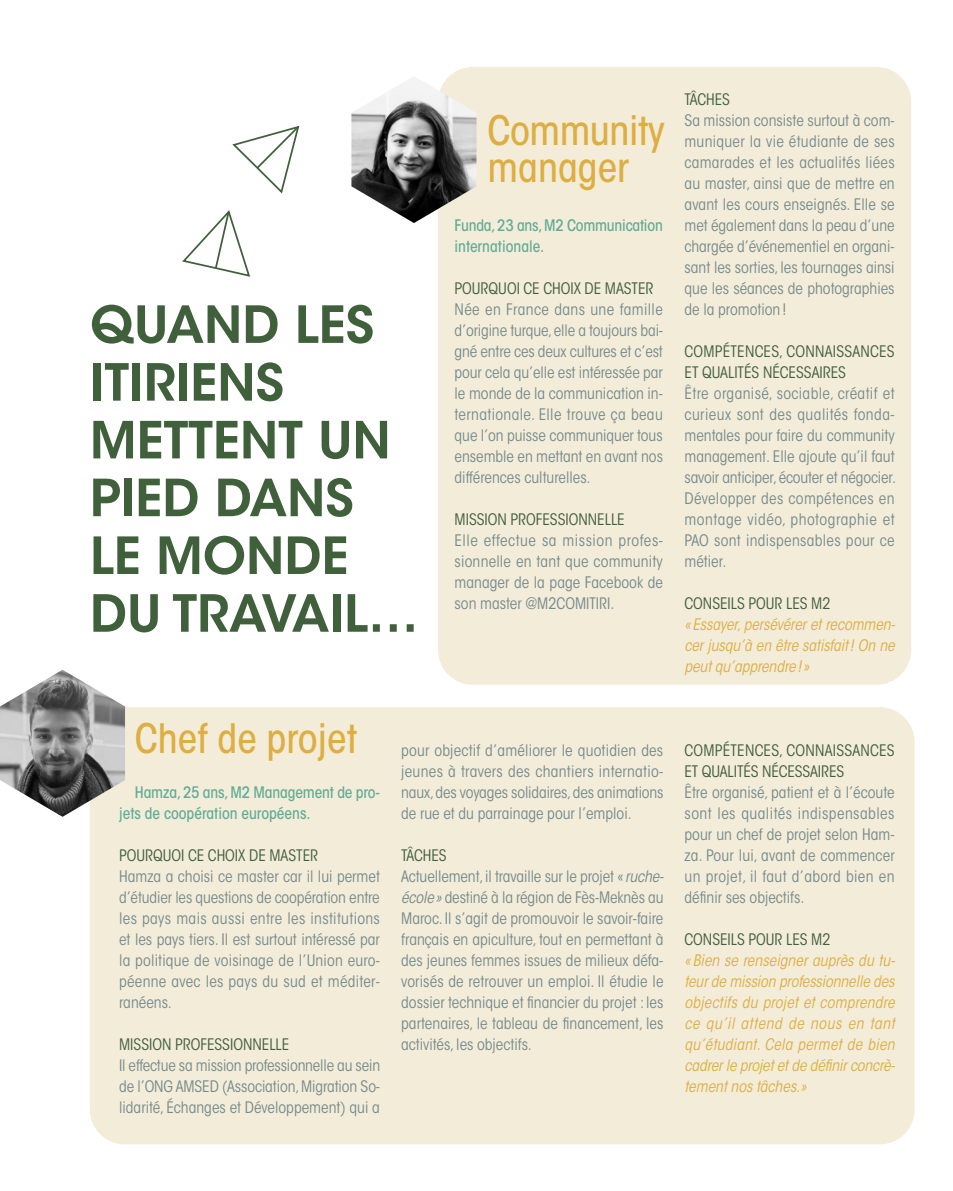
<style>
.page{position:relative;width:953px;height:1191px;background:#fff}
.page>*{position:absolute;margin:0;border:0;box-sizing:border-box;transform-origin:0 0}
.Titre-ok{font:600 50.75px/57.8px "ITC Avant Garde Std";color:#40603c}
.Sous-titre_-_ok{font:500 condensed 40.25px/36.8px "ITC Avant Garde Std";color:#ddae42}
.texte{font:condensed 15.75px/21px "ITC Avant Garde Std";color:#748a8c;text-align:justify}
.texte-2{font:italic condensed 15.75px/21px "ITC Avant Garde Std";letter-spacing:-.005em;color:#ddae42;text-align:justify}
.texte-3{font:condensed 15.75px/21px "ITC Avant Garde Std";color:#40603c}
.texte-4{font:500 condensed 15.75px/21px "ITC Avant Garde Std";letter-spacing:-.01em;color:#5fab94}
.s1{font-style:italic}
</style>
<div class="page">
<div style="left:438px;top:67px;width:473px;height:617px;background:#f3ecd9;border-radius:35px"></div>
<div style="left:90px;top:707px;width:824px;height:437px;background:#f3ecd9;border-radius:35px"></div>
<svg style="left:232px;top:125px;width:68px;height:69px"></svg>
<svg style="left:182px;top:210px;width:69px;height:67px"></svg>
<img style="left:0;top:669px;width:125px;height:148px">
<img style="left:351px;top:77px;width:125px;height:146px">
<p class="Titre-ok" style="left:90px;top:295px;width:330px">QUAND LES<br>ITIRIENS<br>METTENT UN<br>PIED DANS<br>LE MONDE<br>DU TRAVAIL…</p>
<p class="Sous-titre_-_ok" style="left:487px;top:112px;width:179px">Community manager</p>
<p class="texte-4" style="left:454px;top:215px;width:210px">Funda, 23 ans, M2 Communication internationale.</p>
<p class="texte-3" style="left:454px;top:278px;width:200px">POURQUOI CE CHOIX DE MASTER</p>
<p class="texte" style="left:454px;top:299px;width:210px">Née en France dans une famille d’origine turque, elle a toujours bai&shy;gné entre ces deux cultures et c’est pour cela qu’elle est intéressée par le monde de la communication in&shy;ternationale. Elle trouve ça beau que l’on puisse communiquer tous ensemble en mettant en avant nos différences culturelles.</p>
<p class="texte-3" style="left:454px;top:509px;width:172px">MISSION PROFESSIONNELLE</p>
<p class="texte" style="left:454px;top:530px;width:210px">Elle effectue sa mission profes&shy;sionnelle en tant que community manager de la page Facebook de son master @M2COMITIRI.</p>
<p class="Sous-titre_-_ok" style="left:135px;top:720px;width:224px">Chef de projet</p>
<p class="texte-4" style="left:119px;top:782px;width:262px;text-indent:16px">Hamza, 25 ans, M2 Management de pro&shy;jets de coopération européens.</p>
<p class="texte-3" style="left:119px;top:845px;width:200px">POURQUOI CE CHOIX DE MASTER</p>
<p class="texte" style="left:119px;top:866px;width:262px">Hamza a choisi ce master car il lui permet d’étudier les questions de coopération entre les pays mais aussi entre les institutions et les pays tiers. Il est surtout intéressé par la politique de voisinage de l’Union euro&shy;péenne avec les pays du sud et méditer&shy;ranéens.</p>
<p class="texte-3" style="left:119px;top:1034px;width:172px">MISSION PROFESSIONNELLE</p>
<p class="texte" style="left:119px;top:1055px;width:262px">Il effectue sa mission professionnelle au sein de l’ONG AMSED (Association, Migration So&shy;lidarité, Échanges et Développement) qui a</p>
<p class="texte" style="left:401px;top:740px;width:264px">pour objectif d’améliorer le quotidien des jeunes à travers des chantiers internatio&shy;naux, des voyages solidaires, des animations de rue et du parrainage pour l’emploi.</p>
<p class="texte-3" style="left:401px;top:845px;width:47px">TÂCHES</p>
<p class="texte" style="left:401px;top:866px;width:264px">Actuellement, il travaille sur le projet «<span class="s1">ruche&shy;école»</span> destiné à la région de Fès-Meknès au Maroc. Il s’agit de promouvoir le savoir-faire français en apiculture, tout en permettant à des jeunes femmes issues de milieux défa&shy;vorisés de retrouver un emploi. Il étudie le dossier technique et financier du projet : les partenaires, le tableau de financement, les activités, les objectifs.</p>
<p class="texte-3" style="left:684px;top:89px;width:47px">TÂCHES</p>
<p class="texte" style="left:684px;top:110px;width:212px">Sa mission consiste surtout à com&shy;muniquer la vie étudiante de ses camarades et les actualités liées au master, ainsi que de mettre en avant les cours enseignés. Elle se met également dans la peau d’une chargée d’événementiel en organi&shy;sant les sorties, les tournages ainsi que les séances de photographies de la promotion !</p>
<p class="texte-3" style="left:684px;top:341px;width:211px">COMPÉTENCES, CONNAISSANCES<br>ET QUALITÉS NÉCESSAIRES</p>
<p class="texte" style="left:684px;top:383px;width:213px">Être organisé, sociable, créatif et curieux sont des qualités fonda&shy;mentales pour faire du community management. Elle ajoute qu’il faut savoir anticiper, écouter et négocier.</p>
<p class="texte" style="left:684px;top:488px;width:212px">Développer des compétences en montage vidéo, photographie et PAO sont indispensables pour ce métier.</p>
<p class="texte-3" style="left:684px;top:593px;width:148px">CONSEILS POUR LES M2</p>
<p class="texte-2" style="left:684px;top:614px;width:212px">« Essayer, persévérer et recommen&shy;cer jusqu’à en être satisfait! On ne peut qu’apprendre!»</p>
<p class="texte-3" style="left:684px;top:740px;width:211px">COMPÉTENCES, CONNAISSANCES<br>ET QUALITÉS NÉCESSAIRES</p>
<p class="texte" style="left:684px;top:782px;width:212px">Être organisé, patient et à l’écoute sont les qualités indispensables pour un chef de projet selon Ham&shy;za. Pour lui, avant de commencer un projet, il faut d’abord bien en définir ses objectifs.</p>
<p class="texte-3" style="left:684px;top:929px;width:148px">CONSEILS POUR LES M2</p>
<p class="texte-2" style="left:684px;top:950px;width:212px">« Bien se renseigner auprès du tu&shy;teur de mission professionnelle des objectifs du projet et comprendre ce qu’il attend de nous en tant qu’étudiant. Cela permet de bien cadrer le projet et de définir concrè&shy;tement nos tâches.»</p>
</div>
